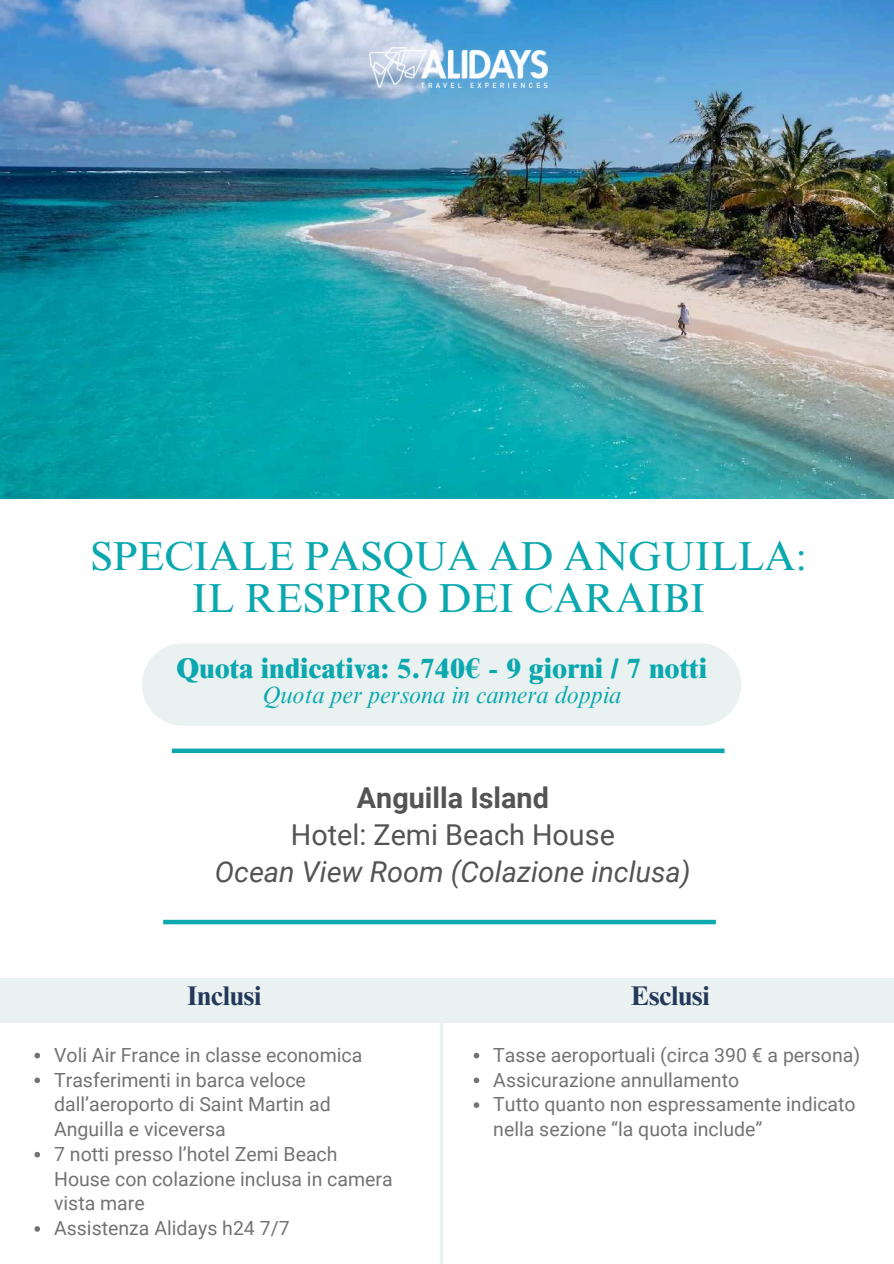
<style>
.page{position:relative;width:894px;height:1264px;background:#fff}
.page>*{position:absolute;margin:0;border:0;box-sizing:border-box;transform-origin:0 0}
.t1{font:40.5px/41.7px "Times NRMT Pro";color:#0ba8af;text-align:center}
.t2{font:italic 28.8px "Roboto";color:#545454}
.t3{font:28.8px "Roboto";color:#545454}
.t4{font:700 28.8px "Roboto";color:#545454}
.t5{font:800 28.5px "Times NRMT Pro";color:#0ba8af}
.t6{font:700 27px "Times NRMT Pro";color:#24385a}
.t7{font:italic 24px "Times NRMT Pro";color:#0ba8af}
.t8{font:19.5px/24.8px "Roboto";color:#737373}
</style>
<div class="page">
<img style="left:0;top:0;width:893px;height:498px">
<img style="left:369px;top:48px;width:178px;height:39px">
<div style="left:142px;top:643px;width:599px;height:82px;background:#eaf1f1;border-radius:41px"></div>
<div style="left:0;top:978px;width:893px;height:44px;background:#eaf1f1"></div>
<hr style="left:440px;top:1015px;width:3px;height:248px;background:#eaf1f1">
<div style="left:172px;top:748px;width:552px;height:5px;background:#0ba8af"></div>
<div style="left:163px;top:919px;width:552px;height:5px;background:#0ba8af"></div>
<svg style="left:34px;top:1052px;width:6px;height:6px"></svg>
<svg style="left:34px;top:1077px;width:6px;height:6px"></svg>
<svg style="left:34px;top:1151px;width:6px;height:6px"></svg>
<svg style="left:34px;top:1226px;width:6px;height:5px"></svg>
<svg style="left:473px;top:1052px;width:6px;height:6px"></svg>
<svg style="left:473px;top:1077px;width:6px;height:6px"></svg>
<svg style="left:473px;top:1102px;width:6px;height:5px"></svg>
<h1 class="t1" style="left:90px;top:540px;width:717px">SPECIALE PASQUA AD ANGUILLA:<br>IL RESPIRO DEI CARAIBI</h1>
<h3 class="t5" style="left:176px;top:657px;width:532px">Quota indicativa: 5.740€ - 9 giorni / 7 notti</h3>
<p class="t7" style="left:262px;top:685px;width:360px">Quota per persona in camera doppia</p>
<h2 class="t4" style="left:357px;top:781px;width:193px">Anguilla Island</h2>
<h2 class="t3" style="left:291px;top:818px;width:325px">Hotel: Zemi Beach House</h2>
<h2 class="t2" style="left:215px;top:855px;width:477px">Ocean View Room (Colazione inclusa)</h2>
<h3 class="t6" style="left:187px;top:985px;width:76px">Inclusi</h3>
<h3 class="t6" style="left:630px;top:985px;width:80px">Esclusi</h3>
<p class="t8" style="left:54px;top:1042px;width:340px">Voli Air France in classe economica<br>Trasferimenti in barca veloce dall’aeroporto di Saint Martin ad<br>Anguilla e viceversa<br>7 notti presso l’hotel Zemi Beach<br>House con colazione inclusa in camera vista mare<br>Assistenza Alidays h24 7/7</p>
<p class="t8" style="left:493px;top:1042px;width:368px">Tasse aeroportuali (circa 390 € a persona)<br>Assicurazione annullamento<br>Tutto quanto non espressamente indicato nella sezione “la quota include”</p>
</div>
